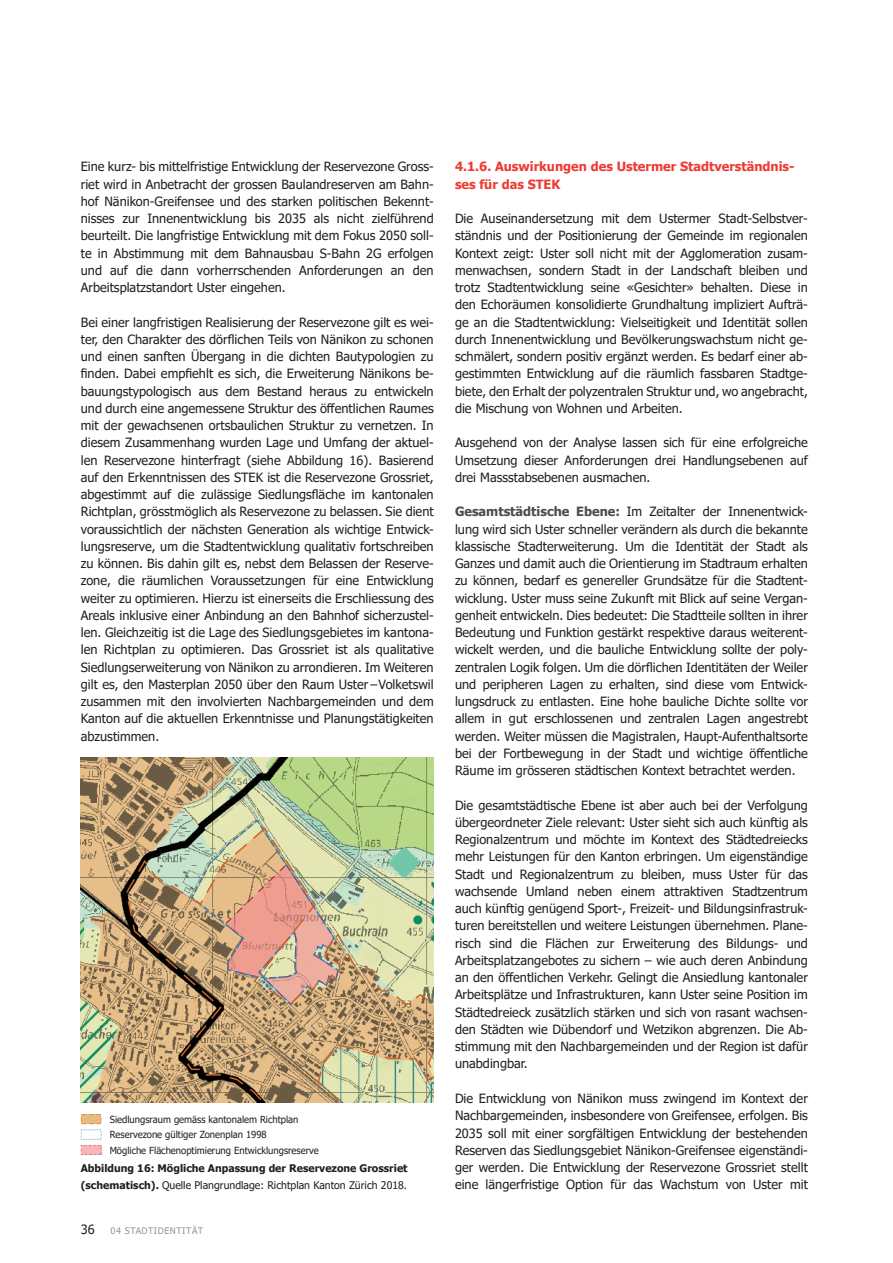
<style>
.page{position:relative;width:893px;height:1263px;background:#fff}
.page>*{position:absolute;margin:0;border:0;box-sizing:border-box;transform-origin:0 0}
.Grundschrift{font:12.75px/17.2px "Tahoma";color:#231f20;text-align:justify}
.Zwischentitel_rot{font:700 12.75px/17.2px "Tahoma";color:#ee3b32}
.Legende_Bilder{font:700 10.5px/17.2px "Tahoma";color:#231f20}
.TK_Legende{font:9.75px "Tahoma";color:#231f20}
.t1{font:9px "Tahoma";letter-spacing:.06em;color:#939598}
.s1{font-weight:400}
.s2{font-size:12.75px;color:#231f20}
.s3{font-weight:700;color:#4b4c4d}
</style>
<div class="page">
<img style="left:81px;top:758px;width:353px;height:345px">
<svg style="left:190px;top:818px;width:150px;height:8px"></svg>
<svg style="left:125px;top:826px;width:309px;height:277px;background:#beab84"></svg>
<svg style="left:81px;top:1145px;width:20px;height:10px"></svg>
<svg style="left:81px;top:1130px;width:20px;height:9px"></svg>
<svg style="left:81px;top:1114px;width:21px;height:10px"></svg>
<p class="Grundschrift" style="left:81px;top:159px;width:354px">Eine kurz- bis mittelfristige Entwicklung der Reservezone Gross&shy;riet wird in Anbetracht der grossen Baulandreserven am Bahn&shy;hof Nänikon-Greifensee und des starken politischen Bekennt&shy;nisses zur Innenentwicklung bis 2035 als nicht zielführend beurteilt. Die langfristige Entwicklung mit dem Fokus 2050 soll&shy;te in Abstimmung mit dem Bahnausbau S-Bahn 2G erfolgen und auf die dann vorherrschenden Anforderungen an den Arbeitsplatzstandort Uster eingehen.</p>
<p class="Grundschrift" style="left:81px;top:314px;width:354px">Bei einer langfristigen Realisierung der Reservezone gilt es wei&shy;ter, den Charakter des dörflichen Teils von Nänikon zu schonen und einen sanften Übergang in die dichten Bautypologien zu finden. Dabei empfiehlt es sich, die Erweiterung Nänikons be&shy;bauungstypologisch aus dem Bestand heraus zu entwickeln und durch eine angemessene Struktur des öffentlichen Raumes mit der gewachsenen ortsbaulichen Struktur zu vernetzen. In diesem Zusammenhang wurden Lage und Umfang der aktuel&shy;len Reservezone hinterfragt (siehe Abbildung 16). Basierend auf den Erkenntnissen des STEK ist die Reservezone Grossriet, abgestimmt auf die zulässige Siedlungsfläche im kantonalen Richtplan, grösstmöglich als Reservezone zu belassen. Sie dient voraussichtlich der nächsten Generation als wichtige Entwick&shy;lungsreserve, um die Stadtentwicklung qualitativ fortschreiben zu können. Bis dahin gilt es, nebst dem Belassen der Reserve&shy;zone, die räumlichen Voraussetzungen für eine Entwicklung weiter zu optimieren. Hierzu ist einerseits die Erschliessung des Areals inklusive einer Anbindung an den Bahnhof sicherzustel&shy;len. Gleichzeitig ist die Lage des Siedlungsgebietes im kantona&shy;len Richtplan zu optimieren. Das Grossriet ist als qualitative Siedlungserweiterung von Nänikon zu arrondieren. Im Weiteren gilt es, den Masterplan 2050 über den Raum Uster – Volketswil zusammen mit den involvierten Nachbargemeinden und dem Kanton auf die aktuellen Erkenntnisse und Planungstätigkeiten abzustimmen.</p>
<p class="TK_Legende" style="left:110px;top:1113px;width:190px">Siedlungsraum gemäss kantonalem Richtplan</p>
<p class="TK_Legende" style="left:110px;top:1128px;width:158px">Reservezone gültiger Zonenplan 1998</p>
<p class="TK_Legende" style="left:110px;top:1143px;width:211px">Mögliche Flächenoptimierung Entwicklungsreserve</p>
<p class="Legende_Bilder" style="left:81px;top:1160px;width:328px">Abbildung 16: Mögliche Anpassung der Reservezone Grossriet (schematisch). <span class="s1">Quelle Plangrundlage: Richtplan Kanton Zürich 2018.</span></p>
<p class="t1" style="left:81px;top:1224px;width:124px"><span class="s2">36</span> 04 STADTIDENTITÄT</p>
<p class="Zwischentitel_rot" style="left:455px;top:159px;width:341px">4.1.6. Auswirkungen des Ustermer Stadtverständnis&shy;ses für das STEK</p>
<p class="Grundschrift" style="left:455px;top:211px;width:354px">Die Auseinandersetzung mit dem Ustermer Stadt-Selbstver&shy;ständnis und der Positionierung der Gemeinde im regionalen Kontext zeigt: Uster soll nicht mit der Agglomeration zusam&shy;menwachsen, sondern Stadt in der Landschaft bleiben und trotz Stadtentwicklung seine «Gesichter» behalten. Diese in den Echoräumen konsolidierte Grundhaltung impliziert Aufträ&shy;ge an die Stadtentwicklung: Vielseitigkeit und Identität sollen durch Innenentwicklung und Bevölkerungswachstum nicht ge&shy;schmälert, sondern positiv ergänzt werden. Es bedarf einer ab&shy;gestimmten Entwicklung auf die räumlich fassbaren Stadtge&shy;biete, den Erhalt der polyzentralen Struktur und, wo angebracht, die Mischung von Wohnen und Arbeiten.</p>
<p class="Grundschrift" style="left:455px;top:435px;width:354px">Ausgehend von der Analyse lassen sich für eine erfolgreiche Umsetzung dieser Anforderungen drei Handlungsebenen auf drei Massstabsebenen ausmachen.</p>
<p class="Grundschrift" style="left:455px;top:504px;width:354px"><span class="s3">Gesamtstädtische Ebene:</span> Im Zeitalter der Innenentwick&shy;lung wird sich Uster schneller verändern als durch die bekannte klassische Stadterweiterung. Um die Identität der Stadt als Ganzes und damit auch die Orientierung im Stadtraum erhalten zu können, bedarf es genereller Grundsätze für die Stadtent&shy;wicklung. Uster muss seine Zukunft mit Blick auf seine Vergan&shy;genheit entwickeln. Dies bedeutet: Die Stadtteile sollten in ihrer Bedeutung und Funktion gestärkt respektive daraus weiterent&shy;wickelt werden, und die bauliche Entwicklung sollte der poly&shy;zentralen Logik folgen. Um die dörflichen Identitäten der Weiler und peripheren Lagen zu erhalten, sind diese vom Entwick&shy;lungsdruck zu entlasten. Eine hohe bauliche Dichte sollte vor allem in gut erschlossenen und zentralen Lagen angestrebt werden. Weiter müssen die Magistralen, Haupt-Aufenthaltsorte bei der Fortbewegung in der Stadt und wichtige öffentliche Räume im grösseren städtischen Kontext betrachtet werden.</p>
<p class="Grundschrift" style="left:455px;top:797px;width:354px">Die gesamtstädtische Ebene ist aber auch bei der Verfolgung übergeordneter Ziele relevant: Uster sieht sich auch künftig als Regionalzentrum und möchte im Kontext des Städtedreiecks mehr Leistungen für den Kanton erbringen. Um eigenständige Stadt und Regionalzentrum zu bleiben, muss Uster für das wachsende Umland neben einem attraktiven Stadtzentrum auch künftig genügend Sport-, Freizeit- und Bildungsinfrastruk&shy;turen bereitstellen und weitere Leistungen übernehmen. Plane&shy;risch sind die Flächen zur Erweiterung des Bildungs- und Arbeitsplatzangebotes zu sichern – wie auch deren Anbindung an den öffentlichen Verkehr. Gelingt die Ansiedlung kantonaler Arbeitsplätze und Infrastrukturen, kann Uster seine Position im Städtedreieck zusätzlich stärken und sich von rasant wachsen&shy;den Städten wie Dübendorf und Wetzikon abgrenzen. Die Ab&shy;stimmung mit den Nachbargemeinden und der Region ist dafür unabdingbar.</p>
<p class="Grundschrift" style="left:455px;top:1090px;width:354px">Die Entwicklung von Nänikon muss zwingend im Kontext der Nachbargemeinden, insbesondere von Greifensee, erfolgen. Bis 2035 soll mit einer sorgfältigen Entwicklung der bestehenden Reserven das Siedlungsgebiet Nänikon-Greifensee eigenständi&shy;ger werden. Die Entwicklung der Reservezone Grossriet stellt eine längerfristige Option für das Wachstum von Uster mit</p>
</div>
